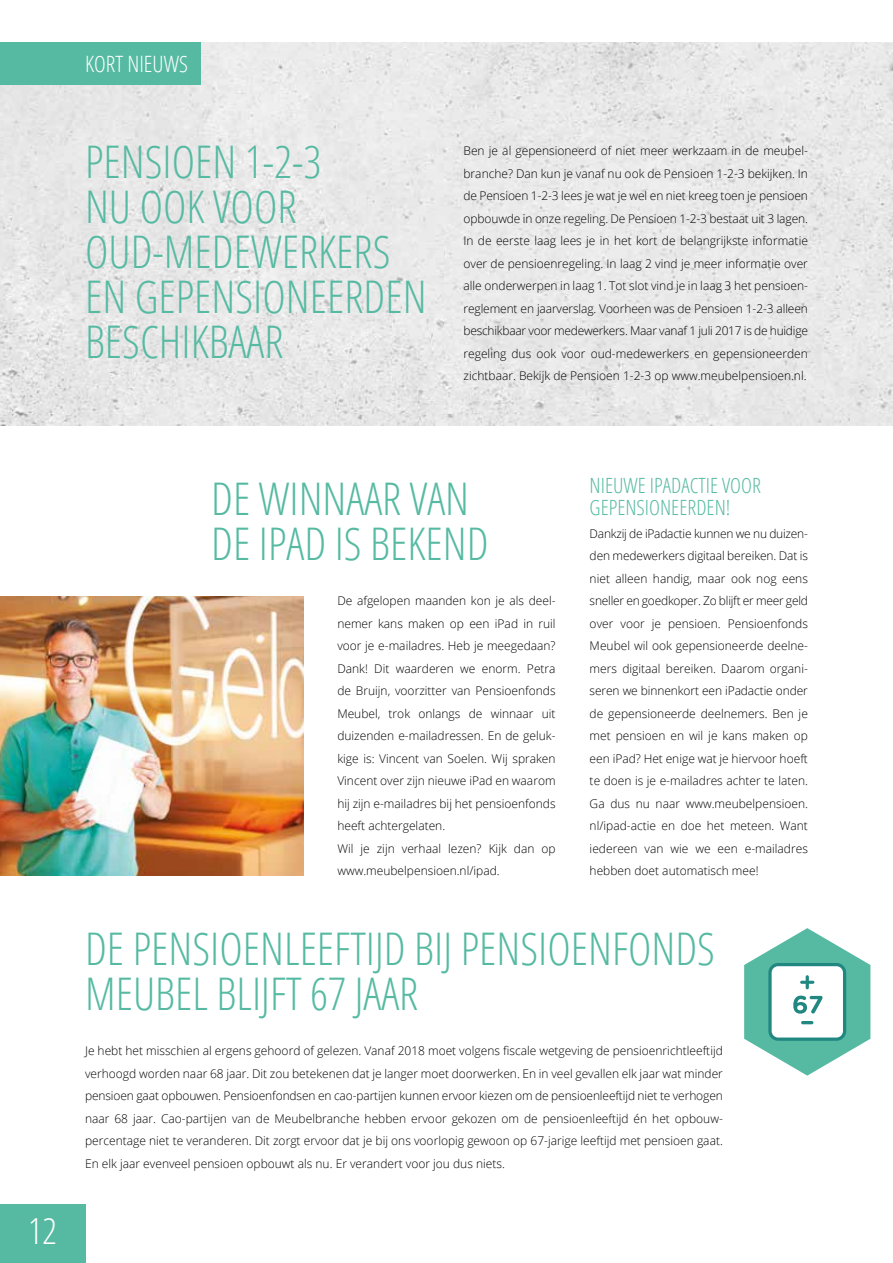
<style>
.page{position:relative;width:893px;height:1263px;background:#fff}
.page>*{position:absolute;margin:0;border:0;box-sizing:border-box;transform-origin:0 0}
.t1{font:300 condensed 45px/45px "Open Sans";color:#56baa2}
.t2{font:300 condensed 36px "Open Sans";color:#fff}
.t3{font:300 condensed 22.5px "Open Sans";color:#fff}
.t4{font:300 condensed 21px/22.5px "Open Sans";color:#56baa2}
.t5{font:300 12px/22.5px "Open Sans";color:#000;text-align:justify}
</style>
<div class="page">
<img style="left:0;top:43px;width:893px;height:382px">
<div style="left:0;top:1204px;width:85px;height:59px;background:#56baa2"></div>
<div style="left:0;top:43px;width:201px;height:42px;background:#56baa2"></div>
<img style="left:0;top:597px;width:303px;height:278px">
<svg style="left:744px;top:928px;width:126px;height:148px"></svg>
<h3 class="t3" style="left:85px;top:49px;width:104px">KORT NIEUWS</h3>
<h1 class="t1" style="left:85px;top:137px;width:343px">PENSIOEN 1-2-3<br>NU OOK VOOR<br>OUD-MEDEWERKERS<br>EN GEPENSIONEERDEN<br>BESCHIKBAAR</h1>
<p class="t5" style="left:463px;top:139px;width:346px">Ben je al gepensioneerd of niet meer werkzaam in de meubel&shy;branche? Dan kun je vanaf nu ook de Pensioen 1-2-3 bekijken. In de Pensioen 1-2-3 lees je wat je wel en niet kreeg toen je pensioen opbouwde in onze regeling. De Pensioen 1-2-3 bestaat uit 3 lagen.<br>In de eerste laag lees je in het kort de belangrijkste informatie over de pensioenregeling. In laag 2 vind je meer informatie over alle onderwerpen in laag 1. Tot slot vind je in laag 3 het pensioen&shy;reglement en jaarverslag. Voorheen was de Pensioen 1-2-3 alleen beschikbaar voor medewerkers. Maar vanaf 1 juli 2017 is de huidige regeling dus ook voor oud-medewerkers en gepensioneerden zichtbaar. Bekijk de Pensioen 1-2-3 op www.meubelpensioen.nl.</p>
<h2 class="t2" style="left:28px;top:1207px;width:30px">12</h2>
<h1 class="t1" style="left:211px;top:475px;width:279px">DE WINNAAR VAN<br>DE IPAD IS BEKEND</h1>
<p class="t5" style="left:337px;top:589px;width:220px;text-align:left">De afgelopen maanden kon je als deel&shy;nemer kans maken op een iPad in ruil voor je e-mailadres. Heb je meegedaan?<br>Dank! Dit waarderen we enorm. Petra de Bruijn, voorzitter van Pensioenfonds Meubel, trok onlangs de winnaar uit duizenden e-mailadressen. En de geluk&shy;kige is: Vincent van Soelen. Wij spraken Vincent over zijn nieuwe iPad en waarom hij zijn e-mailadres bij het pensioenfonds heeft achtergelaten.<br>Wil je zijn verhaal lezen? Kijk dan op www.meubelpensioen.nl/ipad.</p>
<h3 class="t4" style="left:590px;top:473px;width:173px">NIEUWE IPADACTIE VOOR<br>GEPENSIONEERDEN!</h3>
<p class="t5" style="left:590px;top:522px;width:220px">Dankzij de iPadactie kunnen we nu duizen&shy;den medewerkers digitaal bereiken. Dat is niet alleen handig, maar ook nog eens sneller en goedkoper. Zo blijft er meer geld over voor je pensioen. Pensioenfonds Meubel wil ook gepensioneerde deelne&shy;mers digitaal bereiken. Daarom organi&shy;seren we binnenkort een iPadactie onder de gepensioneerde deelnemers. Ben je met pensioen en wil je kans maken op een iPad? Het enige wat je hiervoor hoeft te doen is je e-mailadres achter te laten.<br>Ga dus nu naar www.meubelpensioen. nl/ipad-actie en doe het meteen. Want iedereen van wie we een e-mailadres hebben doet automatisch mee!</p>
<h1 class="t1" style="left:85px;top:925px;width:631px">DE PENSIOENLEEFTIJD BIJ PENSIOENFONDS<br>MEUBEL BLIJFT 67 JAAR</h1>
<p class="t5" style="left:85px;top:1039px;width:639px">Je hebt het misschien al ergens gehoord of gelezen. Vanaf 2018 moet volgens fiscale wetgeving de pensioenrichtleeftijd verhoogd worden naar 68 jaar. Dit zou betekenen dat je langer moet doorwerken. En in veel gevallen elk jaar wat minder pensioen gaat opbouwen. Pensioenfondsen en cao-partijen kunnen ervoor kiezen om de pensioenleeftijd niet te verhogen naar 68 jaar. Cao-partijen van de Meubelbranche hebben ervoor gekozen om de pensioenleeftijd én het opbouw&shy;percentage niet te veranderen. Dit zorgt ervoor dat je bij ons voorlopig gewoon op 67-jarige leeftijd met pensioen gaat.<br>En elk jaar evenveel pensioen opbouwt als nu. Er verandert voor jou dus niets.</p>
</div>
